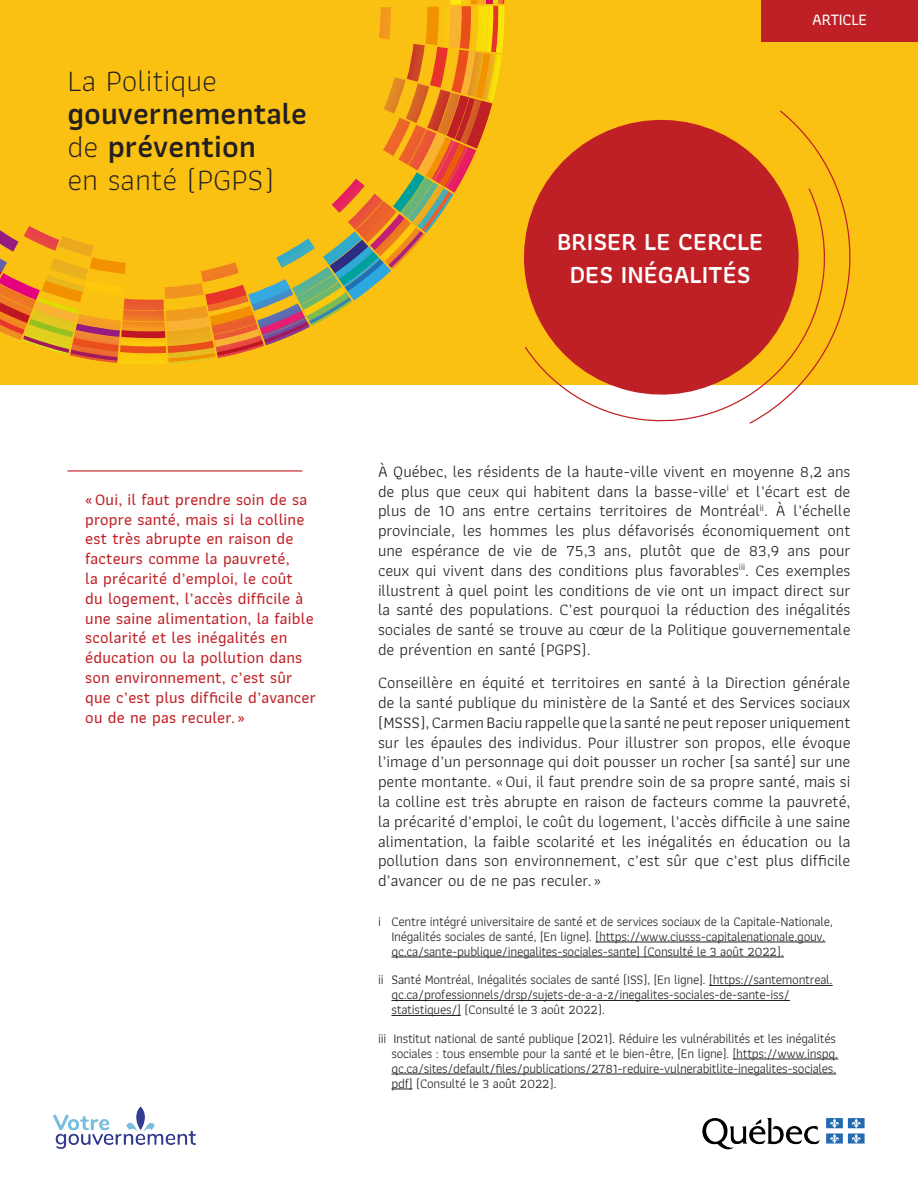
<style>
.page{position:relative;width:918px;height:1188px;background:#fff}
.page>*{position:absolute;margin:0;border:0;box-sizing:border-box;transform-origin:0 0}
.t1{font:300 31.5px/33px "Athiti";color:#231f20}
.t2{font:600 25.5px/33px "Athiti";color:#fff;text-align:center}
.texte_justifié{font:16.5px/19.8px "Athiti";color:#231f20;text-align:justify}
.texte_gauche{font:500 16.5px/19.8px "Athiti";letter-spacing:.01em;color:#bf2025}
.texte_bulle{font:500 16.5px "Athiti";letter-spacing:-.02em;color:#fff}
.texte_bulle-2{font:13.5px/15px "Athiti";letter-spacing:-.02em;color:#231f20}
.s1{font-weight:600}
</style>
<div class="page">
<div style="left:0;top:0;width:918px;height:385px;background:#fac012"></div>
<svg style="left:543px;top:119px;width:205px;height:68px;fill:#bf2025"></svg>
<svg style="left:524px;top:187px;width:224px;height:235px"></svg>
<svg style="left:748px;top:110px;width:103px;height:314px"></svg>
<svg style="left:0;top:0;width:505px;height:364px"></svg>
<div style="left:761px;top:0;width:157px;height:41px;background:#bf2025"></div>
<img style="left:53px;top:1088px;width:812px;height:62px">
<hr style="left:68px;top:470px;width:234px;height:2px;background:#bf2025">
<hr style="left:596px;top:942px;width:229px;height:1px;background:#231f20">
<hr style="left:392px;top:957px;width:392px;height:1px;background:#231f20">
<hr style="left:709px;top:985px;width:124px;height:1px;background:#231f20">
<hr style="left:392px;top:1000px;width:398px;height:1px;background:#231f20">
<hr style="left:392px;top:1015px;width:69px;height:1px;background:#231f20">
<hr style="left:733px;top:1059px;width:105px;height:1px;background:#231f20">
<hr style="left:392px;top:1074px;width:444px;height:1px;background:#231f20">
<svg style="left:392px;top:1089px;width:20px;height:1px"></svg>
<p class="t1" style="left:68px;top:64px;width:241px">La Politique <span class="s1">gouvernementale </span>de <span class="s1">prévention<br></span>en santé (PGPS)</p>
<p class="texte_bulle" style="left:812px;top:7px;width:56px">ARTICLE</p>
<p class="t2" style="left:557px;top:225px;width:208px">BRISER LE CERCLE<br>DES INÉGALITÉS</p>
<p class="texte_gauche" style="left:85px;top:490px;width:232px">«Oui, il faut prendre soin de sa propre santé, mais si la colline est très abrupte en raison de facteurs comme la pauvreté,<br>la précarité d’emploi, le coût<br>du logement, l’accès difficile à une saine alimentation, la faible scolarité et les inégalités en éducation ou la pollution dans son environnement, c’est sûr que c’est plus difficile d’avancer ou de ne pas reculer. »</p>
<p class="texte_justifié" style="left:378px;top:462px;width:474px">À Québec, les résidents de la haute-ville vivent en moyenne 8,2 ans de plus que ceux qui habitent dans la basse-ville<sup>i</sup> et l’écart est de plus de 10 ans entre certains territoires de Montréal<sup>ii</sup>. À l’échelle provinciale, les hommes les plus défavorisés économiquement ont une espérance de vie de 75,3 ans, plutôt que de 83,9 ans pour ceux qui vivent dans des conditions plus favorables<sup>iii</sup>. Ces exemples illustrent à quel point les conditions de vie ont un impact direct sur la santé des populations. C’est pourquoi la réduction des inégalités sociales de santé se trouve au cœur de la Politique gouvernementale de prévention en santé (PGPS).</p>
<p class="texte_justifié" style="left:378px;top:673px;width:474px">Conseillère en équité et territoires en santé à la Direction générale de la santé publique du ministère de la Santé et des Services sociaux (MSSS), Carmen Baciu rappelle que la santé ne peut reposer uniquement sur les épaules des individus. Pour illustrer son propos, elle évoque l’image d’un personnage qui doit pousser un rocher (sa santé) sur une pente montante. «Oui, il faut prendre soin de sa propre santé, mais si la colline est très abrupte en raison de facteurs comme la pauvreté, la précarité d’emploi, le coût du logement, l’accès difficile à une saine alimentation, la faible scolarité et les inégalités en éducation ou la pollution dans son environnement, c’est sûr que c’est plus difficile d’avancer ou de ne pas reculer. »</p>
<p class="texte_bulle-2" style="left:392px;top:914px;width:443px;text-indent:-14px">i Centre intégré universitaire de santé et de services sociaux de la Capitale-Nationale,<br>Inégalités sociales de santé, [En ligne]. [https://www.ciusss-capitalenationale.gouv. qc.ca/sante-publique/inegalites-sociales-sante] (Consulté le 3 août 2022).</p>
<p class="texte_bulle-2" style="left:392px;top:973px;width:443px;text-indent:-14px">ii Santé Montréal, Inégalités sociales de santé (ISS), [En ligne]. [https://santemontreal. qc.ca/professionnels/drsp/sujets-de-a-a-z/inegalites-sociales-de-sante-iss/ statistiques/] (Consulté le 3 août 2022).</p>
<p class="texte_bulle-2" style="left:392px;top:1031px;width:448px;text-indent:-14px">iii Institut national de santé publique (2021). Réduire les vulnérabilités et les inégalités sociales : tous ensemble pour la santé et le bien-être, [En ligne]. [https://www.inspq. qc.ca/sites/default/files/publications/2781-reduire-vulnerabitlite-inegalites-sociales. pdf] (Consulté le 3 août 2022).</p>
</div>
